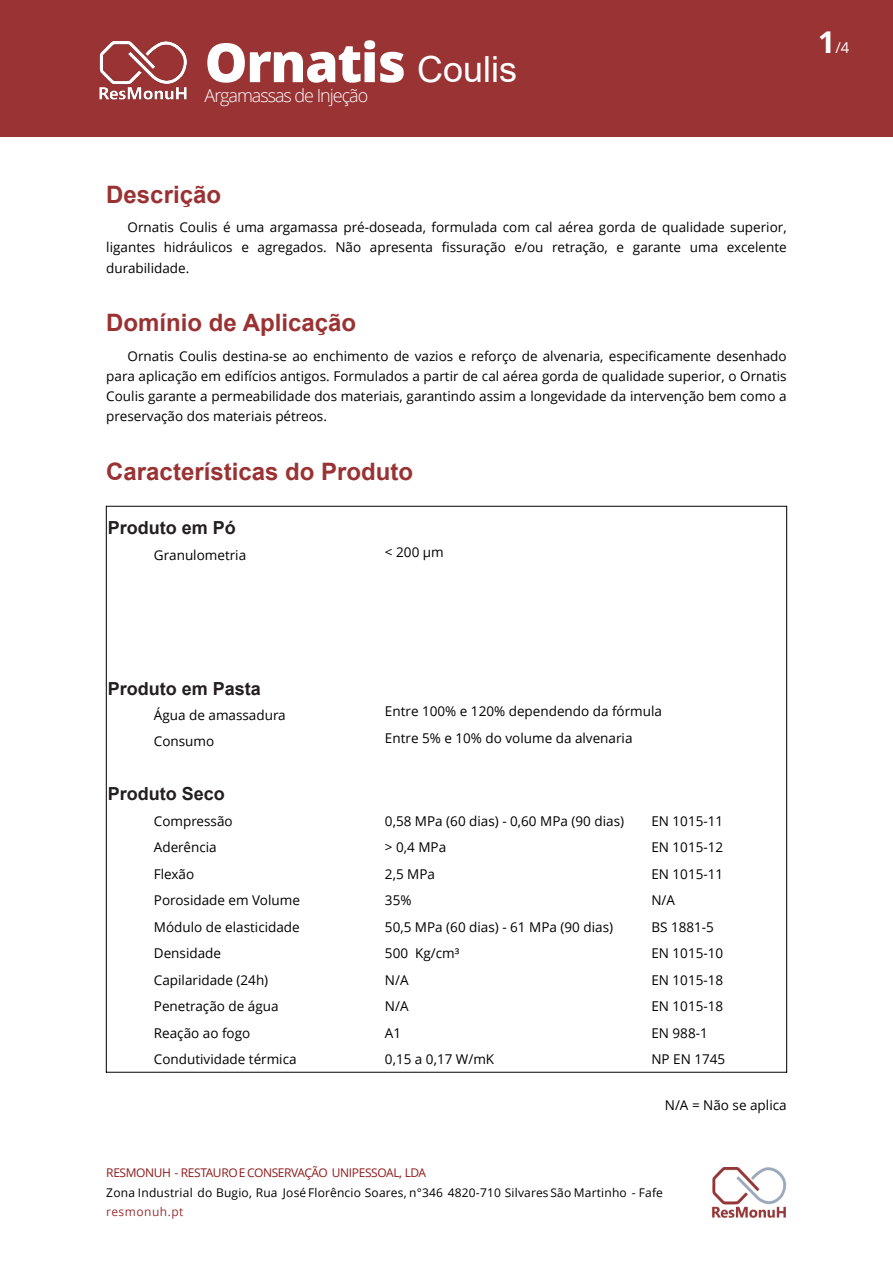
<style>
.page{position:relative;width:893px;height:1263px;background:#fff}
.page>*{position:absolute;margin:0;border:0;box-sizing:border-box;transform-origin:0 0}
.t1{font:800 54px "Open Sans";letter-spacing:-.025em;color:#fff}
.t2{font:700 24px "Arial";color:#9a3233}
.t3{font:700 18px "Arial";color:#231f20}
.t4{font:300 18px "Open Sans";letter-spacing:-.055em;color:#fff}
.t5{font:15px "Open Sans";color:#fff}
.t6{font:13.5px/20.2px "Open Sans";color:#000;text-align:justify}
.t7{font:12px "Open Sans";letter-spacing:.015em;color:#000}
.t8{font:12px "Open Sans";letter-spacing:-.03em;color:#8d1b1a}
.t9{font:12px "Open Sans";letter-spacing:.04em;color:#9a3233}
.s1{font-family:"Arial";font-weight:400;font-size:36px}
.s2{font-weight:700;font-size:30px}
</style>
<div class="page">
<div style="left:0;top:0;width:893px;height:137px;background:#993334"></div>
<hr style="left:106px;top:506px;width:1px;height:567px;background:#000">
<hr style="left:786px;top:506px;width:1px;height:567px;background:#000">
<hr style="left:106px;top:506px;width:681px;height:1px;background:#000">
<hr style="left:106px;top:1072px;width:681px;height:1px;background:#000">
<img style="left:712px;top:1168px;width:75px;height:50px">
<img style="left:99px;top:41px;width:88px;height:59px">
<h1 class="t1" style="left:205px;top:41px;width:314px">Ornatis <span class="s1">Coulis</span></h1>
<p class="t5" style="left:818px;top:41px;width:33px"><span class="s2">1</span>/4</p>
<h3 class="t4" style="left:205px;top:88px;width:165px">Argamassas de Injeção</h3>
<h2 class="t2" style="left:106px;top:185px;width:116px">Descrição</h2>
<p class="t6" style="left:106px;top:218px;width:682px;text-indent:21px">Ornatis Coulis é uma argamassa pré-doseada, formulada com cal aérea gorda de qualidade superior, ligantes hidráulicos e agregados. Não apresenta fissuração e/ou retração, e garante uma excelente durabilidade.</p>
<h2 class="t2" style="left:106px;top:314px;width:251px">Domínio de Aplicação</h2>
<p class="t6" style="left:106px;top:347px;width:682px;text-indent:21px">Ornatis Coulis destina-se ao enchimento de vazios e reforço de alvenaria, especificamente desenhado para aplicação em edifícios antigos. Formulados a partir de cal aérea gorda de qualidade superior, o Ornatis Coulis garante a permeabilidade dos materiais, garantindo assim a longevidade da intervenção bem como a preservação dos materiais pétreos.</p>
<h2 class="t2" style="left:106px;top:463px;width:308px">Características do Produto</h2>
<h3 class="t3" style="left:108px;top:521px;width:130px">Produto em Pó</h3>
<p class="t6" style="left:154px;top:546px;width:94px">Granulometria</p>
<h3 class="t3" style="left:108px;top:681px;width:155px">Produto em Pasta</h3>
<p class="t6" style="left:154px;top:703px;width:133px;line-height:26.5px">Água de amassadura<br>Consumo</p>
<p class="t6" style="left:385px;top:543px;width:60px">&lt; 200 μm</p>
<p class="t6" style="left:385px;top:699px;width:279px;line-height:26.5px">Entre 100% e 120% dependendo da fórmula<br>Entre 5% e 10% do volume da alvenaria</p>
<h3 class="t3" style="left:108px;top:787px;width:119px">Produto Seco</h3>
<p class="t6" style="left:154px;top:812px;width:80px">Compressão</p>
<p class="t6" style="left:385px;top:812px;width:241px">0,58 MPa (60 dias) - 0,60 MPa (90 dias)</p>
<p class="t6" style="left:651px;top:812px;width:73px">EN 1015-11</p>
<p class="t6" style="left:154px;top:838px;width:64px">Aderência</p>
<p class="t6" style="left:385px;top:838px;width:63px">&gt; 0,4 MPa</p>
<p class="t6" style="left:651px;top:838px;width:73px">EN 1015-12</p>
<p class="t6" style="left:154px;top:865px;width:42px">Flexão</p>
<p class="t6" style="left:385px;top:865px;width:52px">2,5 MPa</p>
<p class="t6" style="left:651px;top:865px;width:73px">EN 1015-11</p>
<p class="t6" style="left:154px;top:891px;width:148px">Porosidade em Volume</p>
<p class="t6" style="left:385px;top:891px;width:28px">35%</p>
<p class="t6" style="left:651px;top:891px;width:25px">N/A</p>
<p class="t6" style="left:154px;top:918px;width:147px">Módulo de elasticidade</p>
<p class="t6" style="left:385px;top:918px;width:230px">50,5 MPa (60 dias) - 61 MPa (90 dias)</p>
<p class="t6" style="left:651px;top:918px;width:64px">BS 1881-5</p>
<p class="t6" style="left:154px;top:944px;width:69px">Densidade</p>
<p class="t6" style="left:385px;top:944px;width:76px">500 Kg/cm³</p>
<p class="t6" style="left:651px;top:944px;width:73px">EN 1015-10</p>
<p class="t6" style="left:154px;top:971px;width:116px">Capilaridade (24h)</p>
<p class="t6" style="left:385px;top:971px;width:25px">N/A</p>
<p class="t6" style="left:651px;top:971px;width:73px">EN 1015-18</p>
<p class="t6" style="left:154px;top:997px;width:126px">Penetração de água</p>
<p class="t6" style="left:385px;top:997px;width:25px">N/A</p>
<p class="t6" style="left:651px;top:997px;width:73px">EN 1015-18</p>
<p class="t6" style="left:154px;top:1024px;width:98px">Reação ao fogo</p>
<p class="t6" style="left:385px;top:1024px;width:18px">A1</p>
<p class="t6" style="left:651px;top:1024px;width:58px">EN 988-1</p>
<p class="t6" style="left:154px;top:1050px;width:144px">Condutividade térmica</p>
<p class="t6" style="left:385px;top:1050px;width:111px">0,15 a 0,17 W/mK</p>
<p class="t6" style="left:651px;top:1050px;width:75px">NP EN 1745</p>
<p class="t6" style="left:665px;top:1096px;width:123px">N/A = Não se aplica</p>
<p class="t8" style="left:106px;top:1168px;width:321px">RESMONUH - RESTAUROE CONSERVAÇÃO UNIPESSOAL, LDA</p>
<p class="t7" style="left:106px;top:1187px;width:558px">Zona Industrial do Bugio, Rua José Florêncio Soares, n°346 4820-710 Silvares São Martinho - Fafe</p>
<p class="t9" style="left:106px;top:1207px;width:79px">resmonuh.pt</p>
</div>
